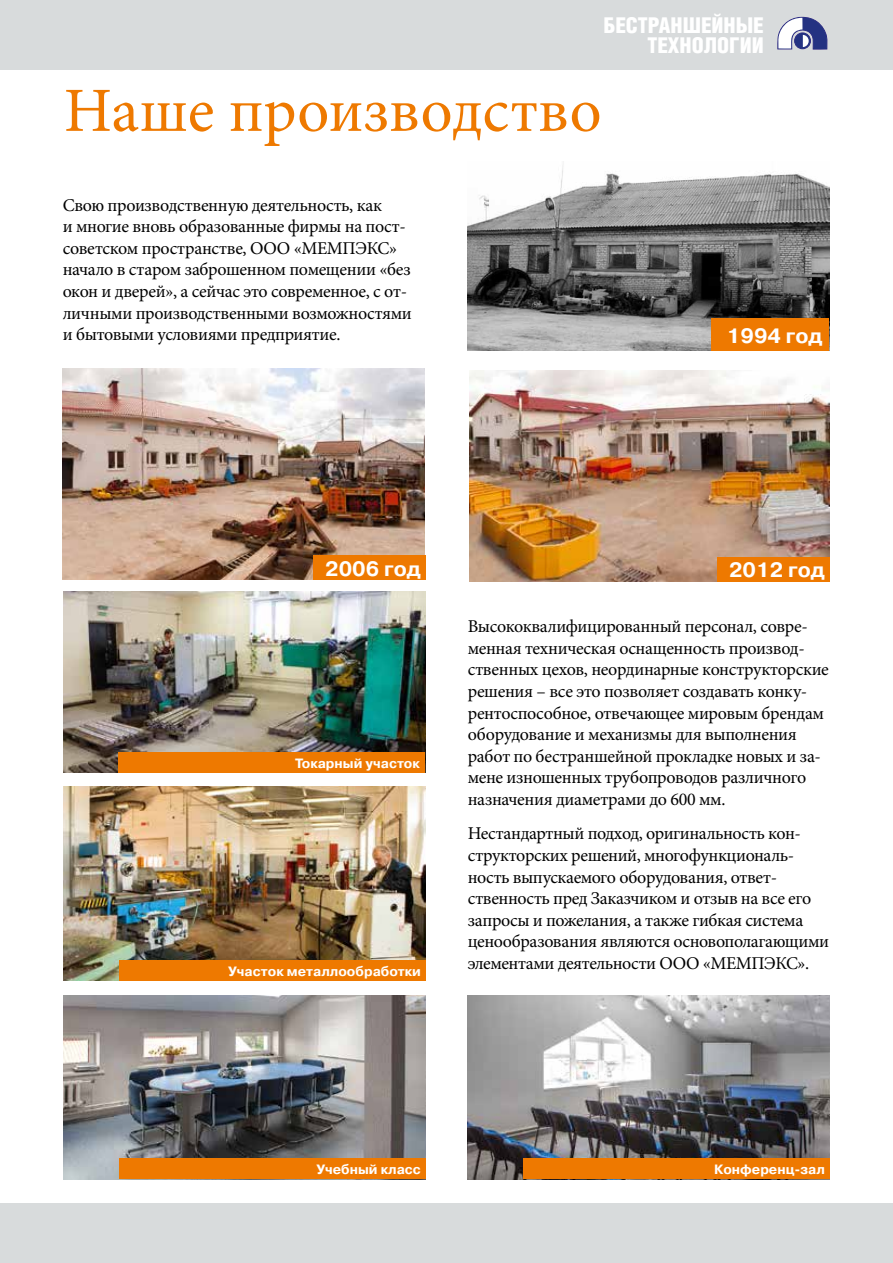
<style>
.page{position:relative;width:893px;height:1263px;background:#fff}
.page>*{position:absolute;margin:0;border:0;box-sizing:border-box;transform-origin:0 0}
.t1{font:63px "Minion Pro";color:#ee7900}
.t2{font:21.9px/20.1px "Helios Cond Black C";color:#fff;text-align:right}
.t3{font:700 20.85px "Pragmatica C";color:#fff}
.t4{font:18px/21.6px "Minion Pro";letter-spacing:-.02em;color:#000}
.t5{font:700 13.5px "Pragmatica C";color:#fff}
</style>
<div class="page">
<div style="left:0;top:0;width:893px;height:70px;background:#d8dbdc"></div>
<div style="left:0;top:1203px;width:893px;height:60px;background:#d8dbdc"></div>
<svg style="left:778px;top:17px;width:49px;height:32px"></svg>
<img style="left:468px;top:165px;width:361px;height:186px">
<img style="left:64px;top:787px;width:361px;height:194px">
<img style="left:468px;top:995px;width:361px;height:184px">
<img style="left:64px;top:995px;width:361px;height:184px">
<div style="left:711px;top:319px;width:118px;height:32px;background:#ee7900"></div>
<img style="left:63px;top:368px;width:361px;height:212px">
<div style="left:313px;top:555px;width:112px;height:25px;background:#ee7900"></div>
<img style="left:469px;top:371px;width:360px;height:211px">
<img style="left:64px;top:591px;width:361px;height:182px">
<div style="left:118px;top:752px;width:306px;height:21px;background:#ee7900"></div>
<div style="left:119px;top:960px;width:306px;height:21px;background:#ee7900"></div>
<div style="left:119px;top:1158px;width:306px;height:21px;background:#ee7900"></div>
<div style="left:523px;top:1158px;width:306px;height:21px;background:#ee7900"></div>
<div style="left:717px;top:557px;width:112px;height:25px;background:#ee7900"></div>
<p class="t2" style="left:603px;top:15px;width:162px">Бестраншейные технологии</p>
<h1 class="t1" style="left:64px;top:69px;width:539px">Наше производство</h1>
<p class="t4" style="left:63px;top:194px;width:351px">Свою производственную деятельность, как<br>и многие вновь образованные фирмы на пост&shy;советском пространстве, ООО «МЕМПЭКС» начало в старом заброшенном помещении «без окон и дверей», а сейчас это современное, с от&shy;личными производственными возможностями и бытовыми условиями предприятие.</p>
<p class="t3" style="left:325px;top:557px;width:97px">2006 год</p>
<p class="t3" style="left:727px;top:324px;width:97px">1994 год</p>
<p class="t3" style="left:729px;top:559px;width:97px">2012 год</p>
<p class="t5" style="left:295px;top:755px;width:126px">Токарный участок</p>
<p class="t5" style="left:228px;top:964px;width:194px">Участок металлообработки</p>
<p class="t4" style="left:468px;top:616px;width:363px">Высококвалифицированный персонал, совре&shy;менная техническая оснащенность производ&shy;ственных цехов, неординарные конструкторские решения – все это позволяет создавать конку&shy;рентоспособное, отвечающее мировым брендам оборудование и механизмы для выполнения работ по бестраншейной прокладке новых и за&shy;мене изношенных трубопроводов различного назначения диаметрами до 600 мм.</p>
<p class="t4" style="left:468px;top:823px;width:363px">Нестандартный подход, оригинальность кон&shy;структорских решений, многофункциональ&shy;ность выпускаемого оборудования, ответ&shy;ственность пред Заказчиком и отзыв на все его запросы и пожелания, а также гибкая система ценообразования являются основополагающими элементами деятельности ООО «МЕМПЭКС».</p>
<p class="t5" style="left:316px;top:1162px;width:106px">Учебный класс</p>
<p class="t5" style="left:714px;top:1162px;width:112px">Конференц-зал</p>
</div>
